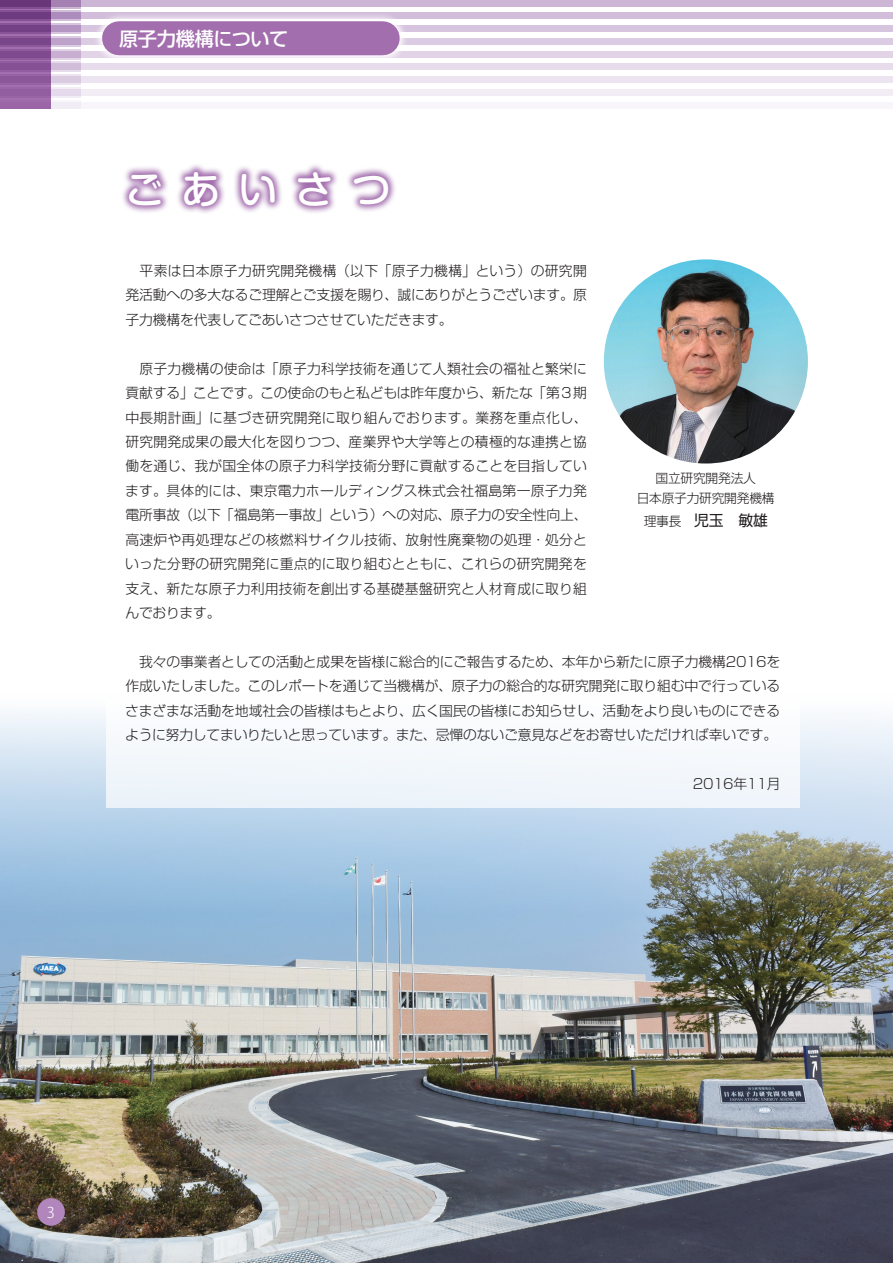
<style>
.page{position:relative;width:893px;height:1263px;background:#fff}
.page>*{position:absolute;margin:0;border:0;box-sizing:border-box;transform-origin:0 0}
.t1{font:500 38.25px "Shin M Go Pro";letter-spacing:.48em;color:#fff}
.t2{font:500 19.2px "Shin Go Pro";letter-spacing:-.02em;color:#fff}
.t3{font:14.85px "Shin Go Pro";color:#231f20}
.t4{font:300 14.85px "Koz Go Std";color:#fff}
.t5{font:300 13.8px/24.5px "Shin Go Pro";letter-spacing:-.01em;color:#231f20;text-align:justify}
.t6{font:300 13.8px "Shin Go Pro";letter-spacing:-.03em;color:#231f20}
.t7{font:300 12.75px/20.2px "Shin Go Pro";letter-spacing:-.02em;color:#231f20;text-align:center}
.s1{font-weight:300;font-size:12.75px}
</style>
<div class="page">
<div style="left:0;top:0;width:893px;height:6px;background:#cdb5d6"></div>
<div style="left:0;top:13px;width:893px;height:6px;background:#d2bddb"></div>
<div style="left:0;top:26px;width:893px;height:6px;background:#d7c4df"></div>
<div style="left:0;top:38px;width:893px;height:7px;background:#dccce3"></div>
<div style="left:0;top:51px;width:893px;height:6px;background:#e2d3e7"></div>
<div style="left:0;top:64px;width:893px;height:6px;background:#e7dcec"></div>
<div style="left:0;top:77px;width:893px;height:6px;background:#ece4f0"></div>
<div style="left:0;top:102px;width:893px;height:6px;background:#f8f6fa"></div>
<div style="left:0;top:89px;width:893px;height:7px;background:#f2ecf5"></div>
<svg style="left:51px;top:0;width:30px;height:9px"></svg>
<svg style="left:51px;top:11px;width:30px;height:10px"></svg>
<svg style="left:51px;top:49px;width:30px;height:11px"></svg>
<svg style="left:51px;top:62px;width:30px;height:10px"></svg>
<div style="left:0;top:100px;width:81px;height:8px;background:#f1edf5"></div>
<svg style="left:51px;top:23px;width:30px;height:11px"></svg>
<svg style="left:51px;top:36px;width:30px;height:11px"></svg>
<svg style="left:51px;top:74px;width:30px;height:11px"></svg>
<svg style="left:51px;top:87px;width:30px;height:11px"></svg>
<svg style="left:0;top:0;width:51px;height:108px;background:#885497"></svg>
<svg style="left:92px;top:12px;width:316px;height:52px"></svg>
<div style="left:119px;top:21px;width:264px;height:34px;background:#a36eae"></div>
<img style="left:0;top:712px;width:893px;height:551px">
<div style="left:106px;top:255px;width:693px;height:553px;background:#fff"></div>
<svg style="left:122px;top:165px;width:273px;height:48px"></svg>
<div style="left:37px;top:1198px;width:28px;height:28px;background:#b186bc;border-radius:50%"></div>
<img style="left:604px;top:259px;width:204px;height:204px;border-radius:102px">
<h2 class="t2" style="left:119px;top:22px;width:171px">原子力機構について</h2>
<h1 class="t1" style="left:125px;top:158px;width:267px">ごあいさつ</h1>
<p class="t5" style="left:125px;top:257px;width:463px">　平素は日本原子力研究開発機構（以下「原子力機構」という）の研究開発活動への多大なるご理解とご支援を賜り、誠にありがとうございます。原子力機構を代表してごあいさつさせていただきます。</p>
<p class="t5" style="left:125px;top:354px;width:464px">　原子力機構の使命は「原子力科学技術を通じて人類社会の福祉と繁栄に貢献する」ことです。この使命のもと私どもは昨年度から、新たな「第３期中長期計画」に基づき研究開発に取り組んでおります。業務を重点化し、研究開発成果の最大化を図りつつ、産業界や大学等との積極的な連携と協働を通じ、我が国全体の原子力科学技術分野に貢献することを目指しています。具体的には、東京電力ホールディングス株式会社福島第一原子力発電所事故（以下「福島第一事故」という）への対応、原子力の安全性向上、高速炉や再処理などの核燃料サイクル技術、放射性廃棄物の処理・処分といった分野の研究開発に重点的に取り組むとともに、これらの研究開発を支え、新たな原子力利用技術を創出する基礎基盤研究と人材育成に取り組んでおります。</p>
<p class="t5" style="left:125px;top:648px;width:657px">　我々の事業者としての活動と成果を皆様に総合的にご報告するため、本年から新たに原子力機構2016を作成いたしました。このレポートを通じて当機構が、原子力の総合的な研究開発に取り組む中で行っているさまざまな活動を地域社会の皆様はもとより、広く国民の皆様にお知らせし、活動をより良いものにできるように努力してまいりたいと思っています。また、忌憚のないご意見などをお寄せいただければ幸いです。</p>
<p class="t6" style="left:693px;top:773px;width:89px">2016年11月</p>
<p class="t7" style="left:637px;top:467px;width:139px">国立研究開発法人<br>日本原子力研究開発機構</p>
<p class="t3" style="left:644px;top:508px;width:126px"><span class="s1">理事長　</span>児玉　敏雄</p>
<p class="t4" style="left:47px;top:1203px;width:10px">3</p>
</div>
